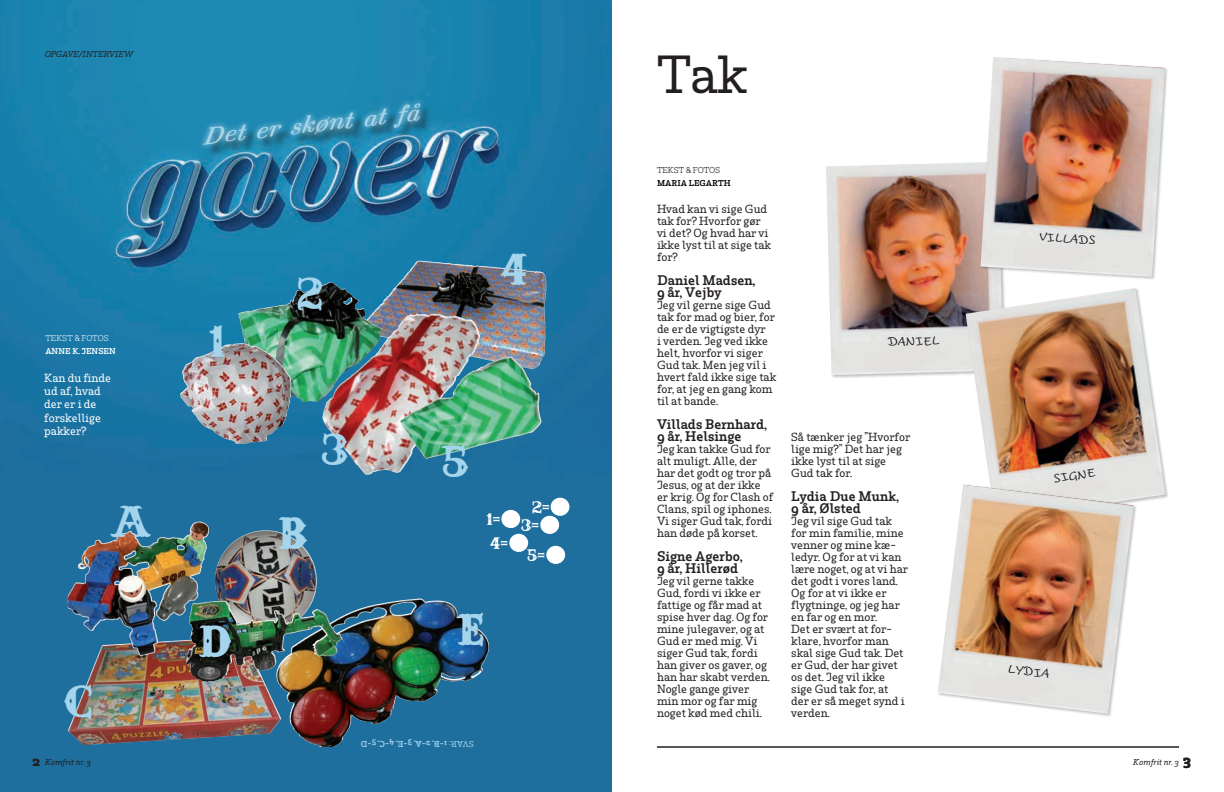
<style>
.page{position:relative;width:1224px;height:792px;background:#fff}
.page>*{position:absolute;margin:0;border:0;box-sizing:border-box;transform-origin:0 0}
.t1{font:500 50px "Rum Serif";color:#231f20}
.t2{font:48px "Anderson Four Feather Falls";color:#a5d5ec}
.t3{font:italic 700 24px "LM Roman 10";color:#a5d5ec}
.t4{font:18px "Anderson Four Feather Falls";color:#fff}
.t5{font:600 13px/12px "Rum Serif";color:#231f20}
.t6{font:500 11px/12px "Rum Serif";color:#231f20}
.t7{font:500 11px/13.2px "Rum Serif";color:#fff}
.t8{font:11px "Tornac";color:#231f20}
.t9{font:italic 500 8px "Rum Serif";color:#231f20}
.t10{font:600 8px "Rum Serif";color:#a5d5ec}
.t11{font:600 8px "Rum Serif";color:#fff}
.t12{font:600 8px "Rum Serif";color:#000}
.t13{font:300 8px "Rum Serif";color:#fff}
.t14{font:300 8px "Rum Serif";color:#000}
.s1{font-weight:700;font-style:normal;font-size:14px}
.s2{font-weight:500}
</style>
<div class="page">
<img style="left:0;top:0;width:612px;height:792px">
<hr style="left:657px;top:747px;width:522px;height:1px;background:#231f20">
<img style="left:68px;top:637px;width:213px;height:108px">
<div style="left:205px;top:105px;width:227px;height:52px;background:#231f20;opacity:.75"></div>
<svg style="left:195px;top:96px;width:234px;height:60px;background:#2d89ae"></svg>
<img style="left:215px;top:530px;width:50px;height:69px">
<img style="left:97px;top:522px;width:99px;height:24px">
<img style="left:364px;top:261px;width:54px;height:79px">
<img style="left:380px;top:314px;width:37px;height:34px">
<img style="left:241px;top:283px;width:87px;height:29px">
<img style="left:350px;top:598px;width:69px;height:15px">
<img style="left:459px;top:357px;width:51px;height:26px">
<img style="left:182px;top:343px;width:58px;height:46px">
<img style="left:186px;top:601px;width:43px;height:81px">
<div style="left:551px;top:498px;width:18px;height:18px;background:#fff;border-radius:50%"></div>
<div style="left:825px;top:162px;width:182px;height:217px;background:#231f20;opacity:.27"></div>
<img style="left:826px;top:162px;width:177px;height:213px">
<div style="left:980px;top:57px;width:189px;height:224px;background:#231f20;opacity:.27"></div>
<img style="left:981px;top:57px;width:184px;height:220px">
<div style="left:965px;top:288px;width:204px;height:235px;background:#fff"></div>
<img style="left:966px;top:288px;width:199px;height:214px">
<div style="left:937px;top:484px;width:201px;height:234px;background:#231f20;opacity:.27"></div>
<img style="left:938px;top:484px;width:196px;height:230px">
<div style="left:501px;top:510px;width:19px;height:18px;background:#fff;border-radius:50%"></div>
<div style="left:540px;top:516px;width:19px;height:18px;background:#fff;border-radius:50%"></div>
<div style="left:546px;top:546px;width:19px;height:18px;background:#fff;border-radius:50%"></div>
<div style="left:509px;top:534px;width:19px;height:18px;background:#fff;border-radius:50%"></div>
<p class="t9" style="left:45px;top:49px;width:90px">OPGAVE/INTERVIEW</p>
<h3 class="t3" style="left:198px;top:118px;width:220px;rotate:-7deg">Det er skønt at få</h3>
<p class="t13" style="left:46px;top:333px;width:65px">TEKST &amp; FOTOS</p>
<p class="t11" style="left:45px;top:346px;width:72px">ANNE K. JENSEN</p>
<p class="t7" style="left:44px;top:371px;width:68px">Kan du finde ud af, hvad der er i de forskellige pakker?</p>
<h2 class="t2" style="left:209px;top:315px;width:19px">1</h2>
<h2 class="t2" style="left:297px;top:267px;width:28px">2</h2>
<h2 class="t2" style="left:321px;top:423px;width:29px">3</h2>
<h2 class="t2" style="left:110px;top:495px;width:42px">A</h2>
<h2 class="t2" style="left:279px;top:507px;width:30px">B</h2>
<h2 class="t2" style="left:64px;top:675px;width:29px">C</h2>
<h2 class="t2" style="left:199px;top:615px;width:34px">D</h2>
<h2 class="t2" style="left:500px;top:243px;width:30px">4</h2>
<h2 class="t2" style="left:441px;top:435px;width:30px">5</h2>
<h3 class="t4" style="left:487px;top:509px;width:15px">1=</h3>
<h3 class="t4" style="left:490px;top:533px;width:20px">4=</h3>
<h3 class="t4" style="left:532px;top:497px;width:19px">2=</h3>
<h3 class="t4" style="left:521px;top:515px;width:19px">3=</h3>
<h3 class="t4" style="left:527px;top:545px;width:20px">5=</h3>
<h2 class="t2" style="left:458px;top:603px;width:27px">E</h2>
<p class="t9" style="left:33px;top:757px;width:60px"><span class="s1">2</span> Komfrit nr. 3</p>
<p class="t10" style="left:474px;top:749px;width:115px;rotate:-180deg"><span class="s2">SVAR:</span> 1-B, 2-A, 3-E, 4-C, 5-D</p>
<h1 class="t1" style="left:658px;top:44px;width:91px">Tak</h1>
<p class="t14" style="left:657px;top:165px;width:65px">TEKST &amp; FOTOS</p>
<p class="t12" style="left:657px;top:178px;width:75px">MARIA LEGARTH</p>
<p class="t6" style="left:657px;top:203px;width:116px">Hvad kan vi sige Gud tak for? Hvorfor gør vi det? Og hvad har vi ikke lyst til at sige tak for?</p>
<p class="t5" style="left:657px;top:274px;width:100px">Daniel Madsen,<br>9 år, Vejby</p>
<p class="t6" style="left:657px;top:299px;width:121px">Jeg vil gerne sige Gud tak for mad og bier, for de er de vigtigste dyr<br>i verden. Jeg ved ikke helt, hvorfor vi siger<br>Gud tak. Men jeg vil i hvert fald ikke sige tak for, at jeg en gang kom til at bande.</p>
<p class="t5" style="left:657px;top:418px;width:112px">Villads Bernhard,<br>9 år, Helsinge</p>
<p class="t6" style="left:657px;top:443px;width:118px">Jeg kan takke Gud for alt muligt. Alle, der har det godt og tror på<br>Jesus, og at der ikke er krig. Og for Clash of<br>Clans, spil og iphones.<br>Vi siger Gud tak, fordi han døde på korset.</p>
<p class="t5" style="left:657px;top:550px;width:87px">Signe Agerbo,<br>9 år, Hillerød</p>
<p class="t6" style="left:657px;top:575px;width:115px">Jeg vil gerne takke<br>Gud, fordi vi ikke er fattige og får mad at spise hver dag. Og for mine julegaver, og at<br>Gud er med mig. Vi siger Gud tak, fordi han giver os gaver, og han har skabt verden.<br>Nogle gange giver min mor og far mig noget kød med chili.</p>
<p class="t8" style="left:887px;top:335px;width:53px;rotate:-2deg">DANIEL</p>
<p class="t6" style="left:791px;top:431px;width:120px">Så tænker jeg ”Hvorfor lige mig?” Det har jeg ikke lyst til at sige<br>Gud tak for.</p>
<p class="t5" style="left:791px;top:490px;width:109px">Lydia Due Munk,<br>9 år, Ølsted</p>
<p class="t6" style="left:791px;top:515px;width:118px">Jeg vil sige Gud tak for min familie, mine venner og mine kæ&shy;ledyr. Og for at vi kan lære noget, og at vi har det godt i vores land.<br>Og for at vi ikke er flygtninge, og jeg har en far og en mor.<br>Det er svært at for&shy;klare, hvorfor man skal sige Gud tak. Det er Gud, der har givet os det. Jeg vil ikke sige Gud tak for, at der er så meget synd i verden.</p>
<p class="t8" style="left:1040px;top:230px;width:58px;rotate:4deg">VILLADS</p>
<p class="t8" style="left:1053px;top:471px;width:44px;rotate:-8deg">SIGNE</p>
<p class="t8" style="left:1009px;top:662px;width:43px;rotate:7deg">LYDIA</p>
<p class="t9" style="left:1133px;top:757px;width:59px">Komfrit nr. 3 <span class="s1">3</span></p>
</div>
